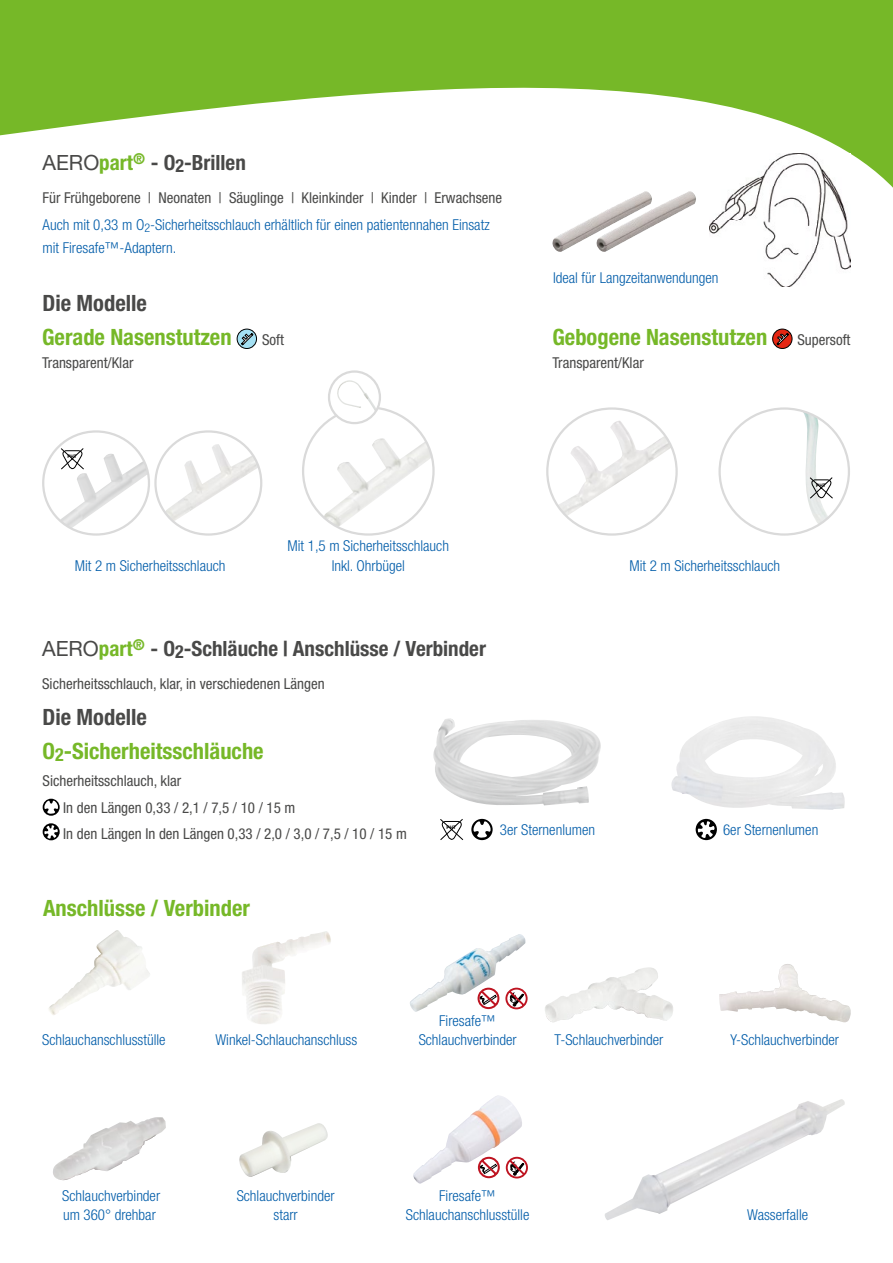
<style>
.page{position:relative;width:893px;height:1263px;background:#fff}
.page>*{position:absolute;margin:0;border:0;box-sizing:border-box;transform-origin:0 0}
.t1{font:700 condensed 22.5px "Helvetica Neue";color:#76b828}
.t2{font:700 condensed 22.5px "Helvetica Neue";color:#494948}
.t3{font:700 condensed 21px "Helvetica Neue";color:#494948}
.t4{font:300 condensed 15px/19.2px "Helvetica Neue";color:#005ca9;text-align:center}
.t5{font:condensed 15px/26.7px "Helvetica Neue";color:#494948}
.t6{font:700 4.8px "Arial";color:#000}
.s1{font-weight:400;font-stretch:normal}
.s2{color:#76b828}
.s3{font-size:18px}
.s4{font-weight:400;color:#494948}
</style>
<div class="page">
<svg style="left:0;top:0;width:893px;height:437px"></svg>
<div style="left:155px;top:431px;width:106px;height:103px;background:#fff;border-radius:50%"></div>
<img style="left:165px;top:444px;width:94px;height:77px">
<div style="left:154px;top:430px;width:108px;height:106px;border:2px solid #dadada;border-radius:50%"></div>
<div style="left:43px;top:431px;width:106px;height:103px;background:#fff;border-radius:50%"></div>
<img style="left:59px;top:454px;width:89px;height:74px">
<div style="left:42px;top:430px;width:108px;height:106px;border:2px solid #dadada;border-radius:50%"></div>
<div style="left:547px;top:408px;width:130px;height:126px;background:#fff;border-radius:50%"></div>
<img style="left:557px;top:421px;width:115px;height:95px">
<div style="left:720px;top:408px;width:129px;height:126px;background:#fff;border-radius:50%"></div>
<img style="left:799px;top:411px;width:30px;height:114px">
<div style="left:303px;top:407px;width:130px;height:127px;background:#fff;border-radius:50%"></div>
<img style="left:324px;top:438px;width:108px;height:89px">
<svg style="left:329px;top:372px;width:51px;height:51px"></svg>
<img style="left:336px;top:380px;width:41px;height:32px">
<div style="left:328px;top:370px;width:53px;height:54px;border:2px solid #dadada;border-radius:50%"></div>
<svg style="left:43px;top:799px;width:17px;height:17px"></svg>
<svg style="left:43px;top:823px;width:17px;height:17px"></svg>
<svg style="left:237px;top:329px;width:20px;height:19px"></svg>
<svg style="left:241px;top:333px;width:12px;height:12px"></svg>
<div style="left:237px;top:329px;width:20px;height:20px;border:1px solid #000;border-radius:50%"></div>
<svg style="left:773px;top:329px;width:19px;height:19px"></svg>
<svg style="left:777px;top:333px;width:12px;height:12px"></svg>
<div style="left:772px;top:329px;width:20px;height:20px;border:1px solid #000;border-radius:50%"></div>
<img style="left:433px;top:718px;width:168px;height:88px">
<svg style="left:440px;top:819px;width:24px;height:21px"></svg>
<svg style="left:471px;top:819px;width:22px;height:21px"></svg>
<img style="left:671px;top:716px;width:174px;height:94px">
<svg style="left:696px;top:819px;width:21px;height:21px"></svg>
<img style="left:605px;top:1099px;width:240px;height:121px">
<img style="left:242px;top:931px;width:89px;height:93px">
<img style="left:48px;top:930px;width:102px;height:85px">
<svg style="left:60px;top:448px;width:25px;height:23px"></svg>
<svg style="left:809px;top:476px;width:24px;height:24px"></svg>
<img style="left:410px;top:934px;width:116px;height:78px">
<svg style="left:476px;top:987px;width:52px;height:23px"></svg>
<img style="left:413px;top:1095px;width:109px;height:89px">
<svg style="left:477px;top:1156px;width:51px;height:23px"></svg>
<img style="left:710px;top:153px;width:140px;height:134px">
<img style="left:552px;top:191px;width:44px;height:61px">
<img style="left:596px;top:191px;width:101px;height:61px">
<img style="left:53px;top:1117px;width:113px;height:63px">
<img style="left:239px;top:1123px;width:89px;height:54px">
<img style="left:545px;top:967px;width:128px;height:55px">
<img style="left:719px;top:964px;width:132px;height:58px">
<h2 class="t3" style="left:43px;top:150px;width:205px"><span class="s1">AERO</span><span class="s2">part</span><sup>®</sup> - O<span class="s3">2</span>-Brillen</h2>
<p class="t4" style="left:43px;top:185px;width:461px;line-height:26.7px;text-align:left"><span class="s4">Für Frühgeborene | Neonaten | Säuglinge | Kleinkinder | Kinder | Erwachsene<br></span>Auch mit 0,33 m O<sub>2</sub>-Sicherheitsschlauch erhältlich für einen patientennahen Einsatz</p>
<p class="t4" style="left:43px;top:238px;width:135px">mit Firesafe™-Adaptern.</p>
<h1 class="t2" style="left:43px;top:289px;width:106px">Die Modelle</h1>
<h1 class="t1" style="left:42px;top:324px;width:191px">Gerade Nasenstutzen</h1>
<p class="t5" style="left:262px;top:327px;width:23px">Soft</p>
<p class="t5" style="left:42px;top:349px;width:93px">Transparent/Klar</p>
<p class="t6" style="left:67px;top:453px;width:11px">PHT</p>
<p class="t4" style="left:553px;top:268px;width:167px">Ideal für Langzeitanwendungen</p>
<h1 class="t1" style="left:552px;top:324px;width:216px">Gebogene Nasenstutzen</h1>
<p class="t5" style="left:797px;top:327px;width:55px">Supersoft</p>
<p class="t5" style="left:552px;top:349px;width:93px">Transparent/Klar</p>
<p class="t6" style="left:816px;top:482px;width:11px">PHT</p>
<p class="t4" style="left:288px;top:536px;width:163px">Mit 1,5 m Sicherheitsschlauch<br>Inkl. Ohrbügel</p>
<p class="t4" style="left:75px;top:555px;width:152px">Mit 2 m Sicherheitsschlauch</p>
<p class="t4" style="left:629px;top:555px;width:152px">Mit 2 m Sicherheitsschlauch</p>
<h2 class="t3" style="left:42px;top:636px;width:445px"><span class="s1">AERO</span><span class="s2">part</span><sup>®</sup> - O<span class="s3">2</span>-Schläuche | Anschlüsse / Verbinder</h2>
<p class="t5" style="left:42px;top:670px;width:284px">Sicherheitsschlauch, klar, in verschiedenen Längen</p>
<h1 class="t2" style="left:43px;top:703px;width:106px">Die Modelle</h1>
<h1 class="t1" style="left:43px;top:737px;width:223px">O<span class="s3">2</span>-Sicherheitsschläuche</h1>
<p class="t5" style="left:63px;top:767px;width:345px;text-indent:-21px">Sicherheitsschlauch, klar<br>In den Längen 0,33 / 2,1 / 7,5 / 10 / 15 m<br>In den Längen In den Längen 0,33 / 2,0 / 3,0 / 7,5 / 10 / 15 m</p>
<h1 class="t1" style="left:43px;top:895px;width:208px">Anschlüsse / Verbinder</h1>
<p class="t6" style="left:447px;top:824px;width:11px">PHT</p>
<p class="t4" style="left:500px;top:820px;width:97px">3er Sternenlumen</p>
<p class="t4" style="left:723px;top:820px;width:97px">6er Sternenlumen</p>
<p class="t4" style="left:42px;top:1030px;width:125px">Schlauchanschlusstülle</p>
<p class="t4" style="left:215px;top:1030px;width:143px">Winkel-Schlauchanschluss</p>
<p class="t4" style="left:419px;top:1011px;width:99px">Firesafe™<br>Schlauchverbinder</p>
<p class="t4" style="left:555px;top:1030px;width:110px">T-Schlauchverbinder</p>
<p class="t4" style="left:731px;top:1030px;width:110px">Y-Schlauchverbinder</p>
<p class="t4" style="left:62px;top:1186px;width:99px;text-align:left">Schlauchverbinder um 360° drehbar</p>
<p class="t4" style="left:237px;top:1186px;width:99px">Schlauchverbinder starr</p>
<p class="t4" style="left:406px;top:1186px;width:125px">Firesafe™<br>Schlauchanschlusstülle</p>
<p class="t4" style="left:747px;top:1205px;width:63px">Wasserfalle</p>
</div>
